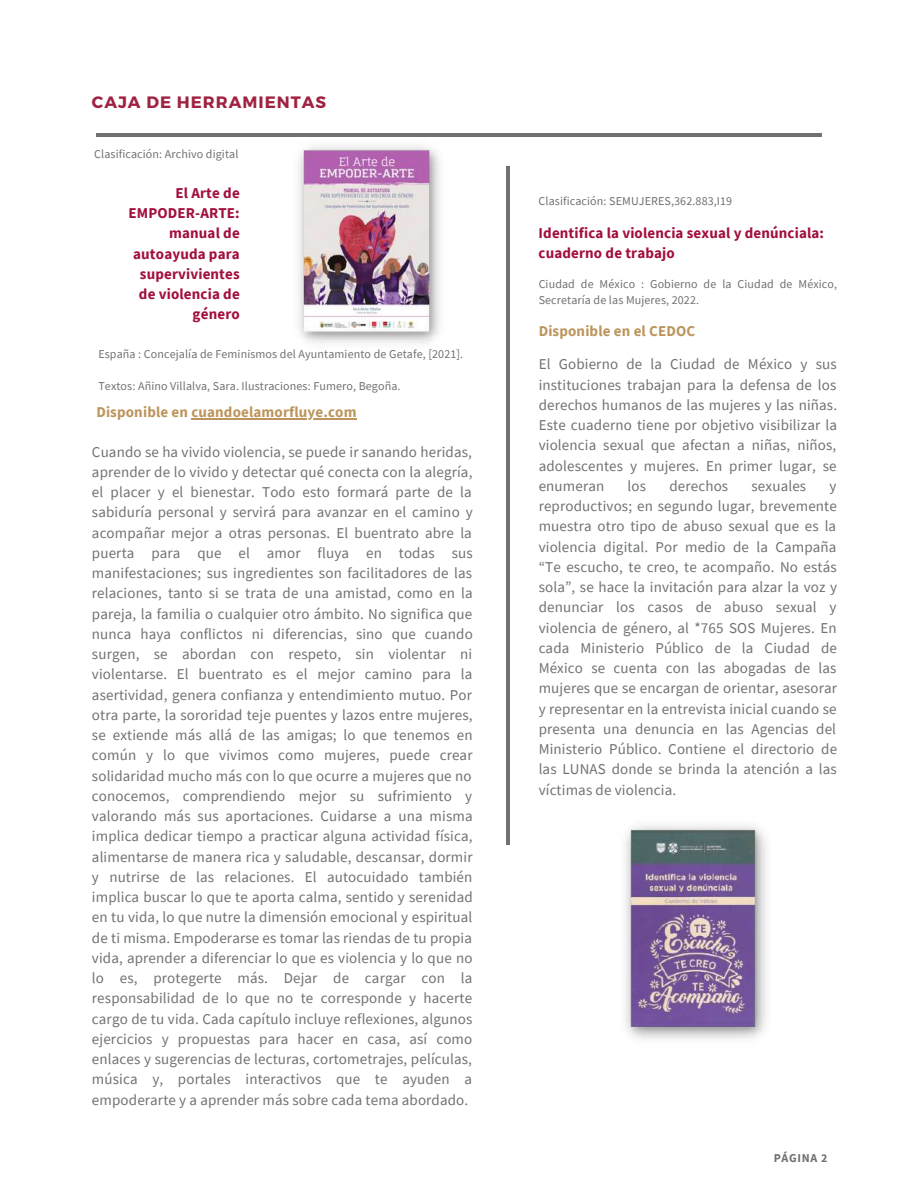
<style>
.page{position:relative;width:918px;height:1188px;background:#fff}
.page>*{position:absolute;margin:0;border:0;box-sizing:border-box;transform-origin:0 0}
.t1{font:700 16.5px "Montserrat";letter-spacing:.06em;color:#9f2241}
.t2{font:15px/20.2px "Source Sans Pro";letter-spacing:.01em;color:#6f7271;text-align:justify}
.t3{font:700 15px/20.2px "Source Sans Pro";letter-spacing:.01em;color:#a20f3b;text-align:right}
.t4{font:700 15px "Source Sans Pro";letter-spacing:.01em;color:#bc955c}
.t5{font:12px/16px "Source Sans Pro";letter-spacing:.01em;color:#6f7271}
.t6{font:700 12px "Source Sans Pro";letter-spacing:.06em;color:#6f7271}
</style>
<div class="page">
<hr style="left:96px;top:133px;width:726px;height:3px;background:#6f7271">
<hr style="left:506px;top:166px;width:4px;height:679px;background:#6f7271">
<img style="left:292px;top:136px;width:155px;height:208px">
<img style="left:625px;top:826px;width:141px;height:213px">
<hr style="left:191px;top:418px;width:166px;height:1px;background:#bc955c">
<p class="t1" style="left:92px;top:92px;width:236px">CAJA DE HERRAMIENTAS</p>
<p class="t5" style="left:94px;top:146px;width:146px">Clasificación: Archivo digital</p>
<p class="t3" style="left:128px;top:182px;width:113px">El Arte de<br>EMPODER-ARTE: manual de autoayuda para supervivientes de violencia de género</p>
<p class="t5" style="left:98px;top:346px;width:366px">España : Concejalía de Feminismos del Ayuntamiento de Getafe, [2021].</p>
<p class="t5" style="left:98px;top:378px;width:304px">Textos: Añino Villalva, Sara. Ilustraciones: Fumero, Begoña.</p>
<p class="t4" style="left:96px;top:402px;width:262px">Disponible en cuandoelamorfluye.com</p>
<p class="t2" style="left:92px;top:441px;width:382px">Cuando se ha vivido violencia, se puede ir sanando heridas, aprender de lo vivido y detectar qué conecta con la alegría, el placer y el bienestar. Todo esto formará parte de la sabiduría personal y servirá para avanzar en el camino y acompañar mejor a otras personas. El buentrato abre la puerta para que el amor fluya en todas sus manifestaciones; sus ingredientes son facilitadores de las relaciones, tanto si se trata de una amistad, como en la pareja, la familia o cualquier otro ámbito. No significa que nunca haya conflictos ni diferencias, sino que cuando surgen, se abordan con respeto, sin violentar ni violentarse. El buentrato es el mejor camino para la asertividad, genera confianza y entendimiento mutuo. Por otra parte, la sororidad teje puentes y lazos entre mujeres, se extiende más allá de las amigas; lo que tenemos en común y lo que vivimos como mujeres, puede crear solidaridad mucho más con lo que ocurre a mujeres que no conocemos, comprendiendo mejor su sufrimiento y valorando más sus aportaciones. Cuidarse a una misma implica dedicar tiempo a practicar alguna actividad física, alimentarse de manera rica y saludable, descansar, dormir y nutrirse de las relaciones. El autocuidado también implica buscar lo que te aporta calma, sentido y serenidad en tu vida, lo que nutre la dimensión emocional y espiritual de ti misma. Empoderarse es tomar las riendas de tu propia vida, aprender a diferenciar lo que es violencia y lo que no lo es, protegerte más. Dejar de cargar con la responsabilidad de lo que no te corresponde y hacerte cargo de tu vida. Cada capítulo incluye reflexiones, algunos ejercicios y propuestas para hacer en casa, así como enlaces y sugerencias de lecturas, cortometrajes, películas, música y, portales interactivos que te ayuden a empoderarte y a aprender más sobre cada tema abordado.</p>
<p class="t5" style="left:539px;top:193px;width:195px">Clasificación: SEMUJERES,362.883,I19</p>
<p class="t3" style="left:539px;top:222px;width:287px;text-align:left">Identifica la violencia sexual y denúnciala: cuaderno de trabajo</p>
<p class="t5" style="left:539px;top:275px;width:300px">Ciudad de México : Gobierno de la Ciudad de México,<br>Secretaría de las Mujeres, 2022.</p>
<p class="t4" style="left:539px;top:322px;width:158px">Disponible en el CEDOC</p>
<p class="t2" style="left:539px;top:354px;width:300px">El Gobierno de la Ciudad de México y sus instituciones trabajan para la defensa de los derechos humanos de las mujeres y las niñas.<br>Este cuaderno tiene por objetivo visibilizar la violencia sexual que afectan a niñas, niños, adolescentes y mujeres. En primer lugar, se enumeran</p>
<p class="t2" style="left:628px;top:475px;width:20px">los</p>
<p class="t2" style="left:669px;top:475px;width:60px">derechos</p>
<p class="t2" style="left:752px;top:475px;width:56px">sexuales</p>
<p class="t2" style="left:539px;top:475px;width:300px;text-indent:291px">y reproductivos; en segundo lugar, brevemente muestra otro tipo de abuso sexual que es la violencia digital. Por medio de la Campaña “Te escucho, te creo, te acompaño. No estás sola”, se hace la invitación para alzar la voz y denunciar los casos de abuso sexual y violencia de género, al *765 SOS Mujeres. En cada Ministerio Público de la Ciudad de México se cuenta con las abogadas de las mujeres que se encargan de orientar, asesorar y representar en la entrevista inicial cuando se presenta una denuncia en las Agencias del Ministerio Público. Contiene el directorio de las LUNAS donde se brinda la atención a las víctimas de violencia.</p>
<p class="t6" style="left:774px;top:1150px;width:55px">PÁGINA 2</p>
</div>
